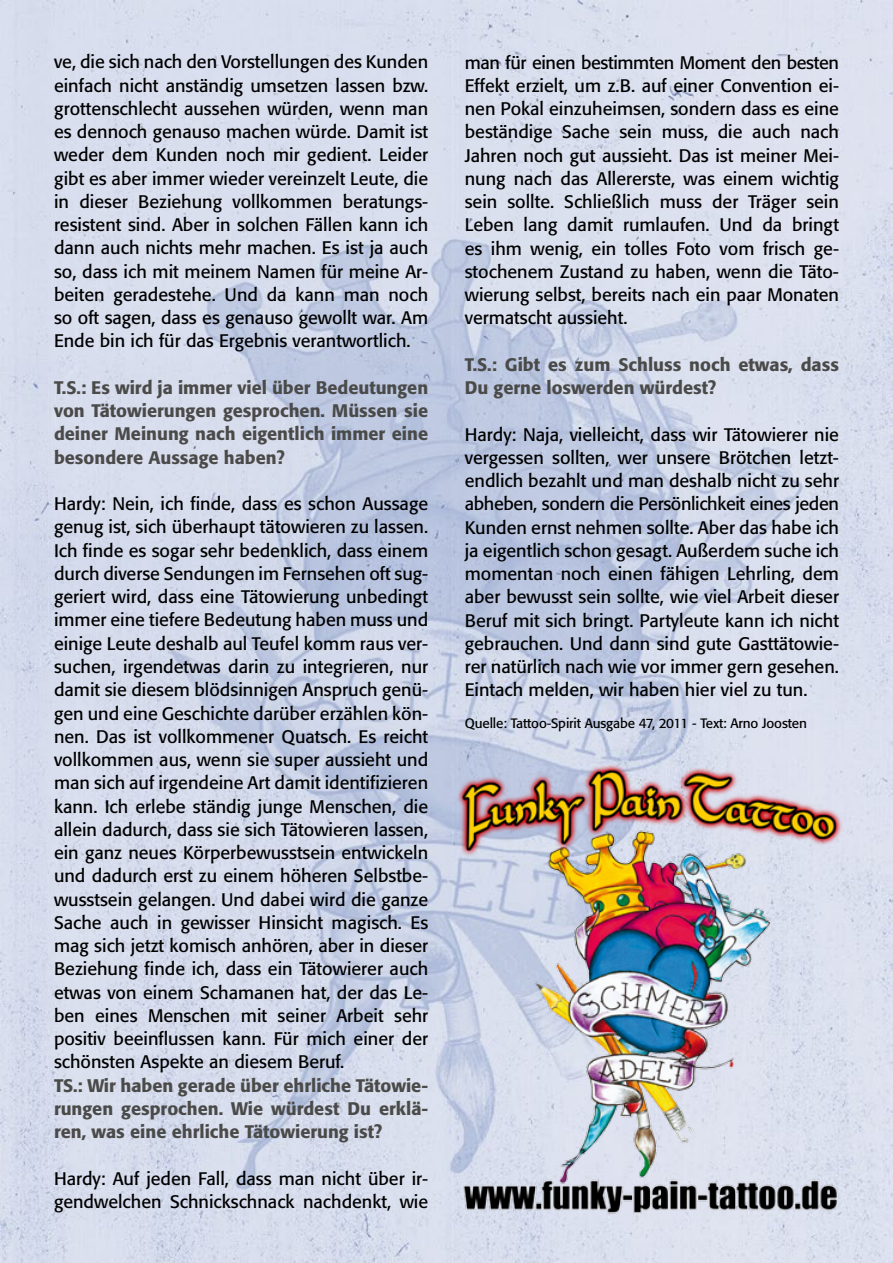
<style>
.page{position:relative;width:893px;height:1263px;background:#fff}
.page>*{position:absolute;margin:0;border:0;box-sizing:border-box;transform-origin:0 0}
.t1{font:18px/23.2px "Formata";color:#000;text-align:justify}
.t2{font:500 18px/23.2px "Formata";color:#4a4a49;text-align:justify}
.t3{font:13.5px "Formata";letter-spacing:-.01em;color:#000}
</style>
<div class="page">
<img style="left:0;top:0;width:893px;height:1263px">
<img style="left:456px;top:761px;width:387px;height:469px">
<p class="t1" style="left:54px;top:50px;width:376px">ve, die sich nach den Vorstellungen des Kunden einfach nicht anständig umsetzen lassen bzw. grottenschlecht aussehen würden, wenn man es dennoch genauso machen würde. Damit ist weder dem Kunden noch mir gedient. Leider gibt es aber immer wieder vereinzelt Leute, die in dieser Beziehung vollkommen beratungs&shy;resistent sind. Aber in solchen Fällen kann ich dann auch nichts mehr machen. Es ist ja auch so, dass ich mit meinem Namen für meine Ar&shy;beiten geradestehe. Und da kann man noch so oft sagen, dass es genauso gewollt war. Am Ende bin ich für das Ergebnis verantwortlich.</p>
<p class="t2" style="left:54px;top:376px;width:376px">T.S.: Es wird ja immer viel über Bedeutungen von Tätowierungen gesprochen. Müssen sie deiner Meinung nach eigentlich immer eine besondere Aussage haben?</p>
<p class="t1" style="left:54px;top:492px;width:376px">Hardy: Nein, ich finde, dass es schon Aussage genug ist, sich überhaupt tätowieren zu lassen.<br>Ich finde es sogar sehr bedenklich, dass einem durch diverse Sendungen im Fernsehen oft sug&shy;geriert wird, dass eine Tätowierung unbedingt immer eine tiefere Bedeutung haben muss und einige Leute deshalb aul Teufel komm raus ver&shy;suchen, irgendetwas darin zu integrieren, nur damit sie diesem blödsinnigen Anspruch genü&shy;gen und eine Geschichte darüber erzählen kön&shy;nen. Das ist vollkommener Quatsch. Es reicht vollkommen aus, wenn sie super aussieht und man sich auf irgendeine Art damit identifizieren kann. Ich erlebe ständig junge Menschen, die allein dadurch, dass sie sich Tätowieren lassen, ein ganz neues Körperbewusstsein entwickeln und dadurch erst zu einem höheren Selbstbe&shy;wusstsein gelangen. Und dabei wird die ganze Sache auch in gewisser Hinsicht magisch. Es mag sich jetzt komisch anhören, aber in dieser Beziehung finde ich, dass ein Tätowierer auch etwas von einem Schamanen hat, der das Le&shy;ben eines Menschen mit seiner Arbeit sehr positiv beeinflussen kann. Für mich einer der schönsten Aspekte an diesem Beruf.</p>
<p class="t2" style="left:54px;top:1073px;width:376px">TS.: Wir haben gerade über ehrliche Tätowie&shy;rungen gesprochen. Wie würdest Du erklä&shy;ren, was eine ehrliche Tätowierung ist?</p>
<p class="t1" style="left:54px;top:1167px;width:376px">Hardy: Auf jeden Fall, dass man nicht über ir&shy;gendwelchen Schnickschnack nachdenkt, wie</p>
<p class="t1" style="left:465px;top:51px;width:376px">man für einen bestimmten Moment den besten Effekt erzielt, um z.B. auf einer Convention ei&shy;nen Pokal einzuheimsen, sondern dass es eine beständige Sache sein muss, die auch nach Jahren noch gut aussieht. Das ist meiner Mei&shy;nung nach das Allererste, was einem wichtig sein sollte. Schließlich muss der Träger sein Leben lang damit rumlaufen. Und da bringt es ihm wenig, ein tolles Foto vom frisch ge&shy;stochenem Zustand zu haben, wenn die Täto&shy;wierung selbst, bereits nach ein paar Monaten vermatscht aussieht.</p>
<p class="t2" style="left:465px;top:353px;width:376px">T.S.: Gibt es zum Schluss noch etwas, dass<br>Du gerne loswerden würdest?</p>
<p class="t1" style="left:465px;top:423px;width:376px">Hardy: Naja, vielleicht, dass wir Tätowierer nie vergessen sollten, wer unsere Brötchen letzt&shy;endlich bezahlt und man deshalb nicht zu sehr abheben, sondern die Persönlichkeit eines jeden Kunden ernst nehmen sollte. Aber das habe ich ja eigentlich schon gesagt. Außerdem suche ich momentan noch einen fähigen Lehrling, dem aber bewusst sein sollte, wie viel Arbeit dieser Beruf mit sich bringt. Partyleute kann ich nicht gebrauchen. Und dann sind gute Gasttätowie&shy;rer natürlich nach wie vor immer gern gesehen.<br>Eintach melden, wir haben hier viel zu tun.</p>
<p class="t3" style="left:465px;top:715px;width:344px">Quelle: Tattoo-Spirit Ausgabe 47, 2011 - Text: Arno Joosten</p>
</div>
